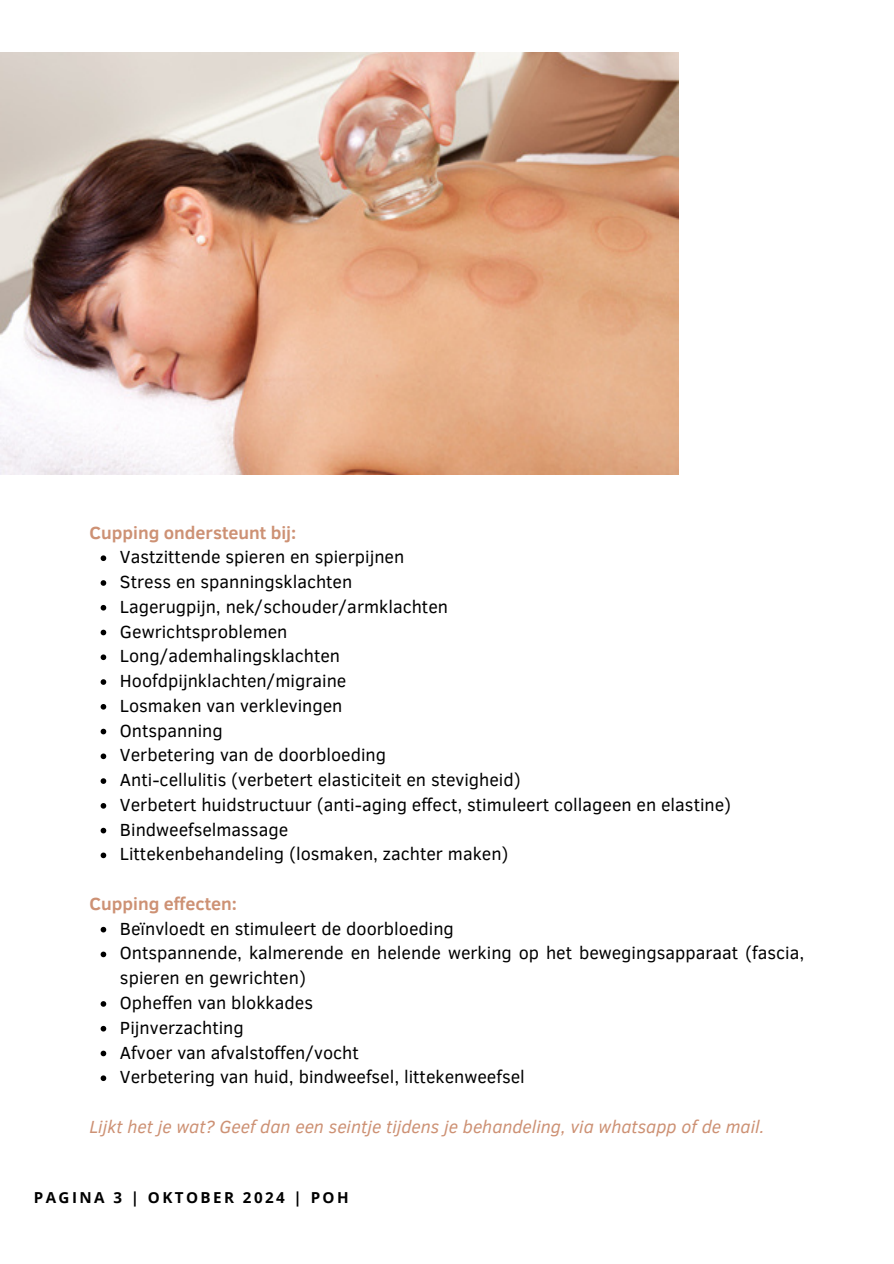
<style>
.page{position:relative;width:894px;height:1264px;background:#fff}
.page>*{position:absolute;margin:0;border:0;box-sizing:border-box;transform-origin:0 0}
.t1{font:18px/24.8px "Clear Sans";color:#000}
.t2{font:italic 18px "Clear Sans";color:#cd9174}
.t3{font:700 18px "Clear Sans";color:#cd9174}
.t4{font:700 15.15px "Open Sans";letter-spacing:.16em;color:#000}
</style>
<div class="page">
<img style="left:0;top:52px;width:678px;height:422px">
<svg style="left:101px;top:555px;width:5px;height:6px"></svg>
<svg style="left:101px;top:580px;width:5px;height:6px"></svg>
<svg style="left:101px;top:605px;width:5px;height:5px"></svg>
<svg style="left:101px;top:629px;width:5px;height:6px"></svg>
<svg style="left:101px;top:654px;width:5px;height:6px"></svg>
<svg style="left:101px;top:679px;width:5px;height:6px"></svg>
<svg style="left:101px;top:704px;width:5px;height:5px"></svg>
<svg style="left:101px;top:728px;width:5px;height:6px"></svg>
<svg style="left:101px;top:753px;width:5px;height:6px"></svg>
<svg style="left:101px;top:778px;width:5px;height:6px"></svg>
<svg style="left:101px;top:803px;width:5px;height:5px"></svg>
<svg style="left:101px;top:827px;width:5px;height:6px"></svg>
<svg style="left:101px;top:852px;width:5px;height:6px"></svg>
<svg style="left:101px;top:926px;width:5px;height:6px"></svg>
<svg style="left:101px;top:951px;width:5px;height:6px"></svg>
<svg style="left:101px;top:1001px;width:5px;height:5px"></svg>
<svg style="left:101px;top:1025px;width:5px;height:6px"></svg>
<svg style="left:101px;top:1050px;width:5px;height:6px"></svg>
<svg style="left:101px;top:1075px;width:5px;height:6px"></svg>
<h1 class="t3" style="left:89px;top:519px;width:208px">Cupping ondersteunt bij:</h1>
<p class="t1" style="left:120px;top:543px;width:286px">Vastzittende spieren en spierpijnen</p>
<p class="t1" style="left:120px;top:568px;width:234px">Stress en spanningsklachten</p>
<p class="t1" style="left:120px;top:593px;width:329px">Lagerugpijn, nek/schouder/armklachten</p>
<p class="t1" style="left:120px;top:618px;width:169px">Gewrichtsproblemen</p>
<p class="t1" style="left:120px;top:642px;width:222px">Long/ademhalingsklachten</p>
<p class="t1" style="left:120px;top:667px;width:228px">Hoofdpijnklachten/migraine</p>
<p class="t1" style="left:120px;top:692px;width:224px">Losmaken van verklevingen</p>
<p class="t1" style="left:120px;top:717px;width:104px">Ontspanning</p>
<p class="t1" style="left:120px;top:741px;width:267px">Verbetering van de doorbloeding</p>
<p class="t1" style="left:120px;top:766px;width:402px">Anti-cellulitis (verbetert elasticiteit en stevigheid)</p>
<p class="t1" style="left:120px;top:791px;width:612px">Verbetert huidstructuur (anti-aging effect, stimuleert collageen en elastine)</p>
<p class="t1" style="left:120px;top:816px;width:170px">Bindweefselmassage</p>
<p class="t1" style="left:120px;top:840px;width:390px">Littekenbehandeling (losmaken, zachter maken)</p>
<h1 class="t3" style="left:89px;top:890px;width:149px">Cupping effecten:</h1>
<p class="t1" style="left:120px;top:915px;width:335px">Beïnvloedt en stimuleert de doorbloeding</p>
<p class="t1" style="left:120px;top:939px;width:685px">Ontspannende, kalmerende en helende werking op het bewegingsapparaat (fascia, spieren en gewrichten)</p>
<p class="t1" style="left:120px;top:989px;width:194px">Opheffen van blokkades</p>
<p class="t1" style="left:120px;top:1014px;width:125px">Pijnverzachting</p>
<p class="t1" style="left:120px;top:1038px;width:240px">Afvoer van afvalstoffen/vocht</p>
<p class="t1" style="left:120px;top:1063px;width:406px">Verbetering van huid, bindweefsel, littekenweefsel</p>
<p class="t2" style="left:89px;top:1113px;width:676px">Lijkt het je wat? Geef dan een seintje tijdens je behandeling, via whatsapp of de mail.</p>
<p class="t4" style="left:34px;top:1186px;width:316px">PAGINA 3 | OKTOBER 2024 | POH</p>
</div>
